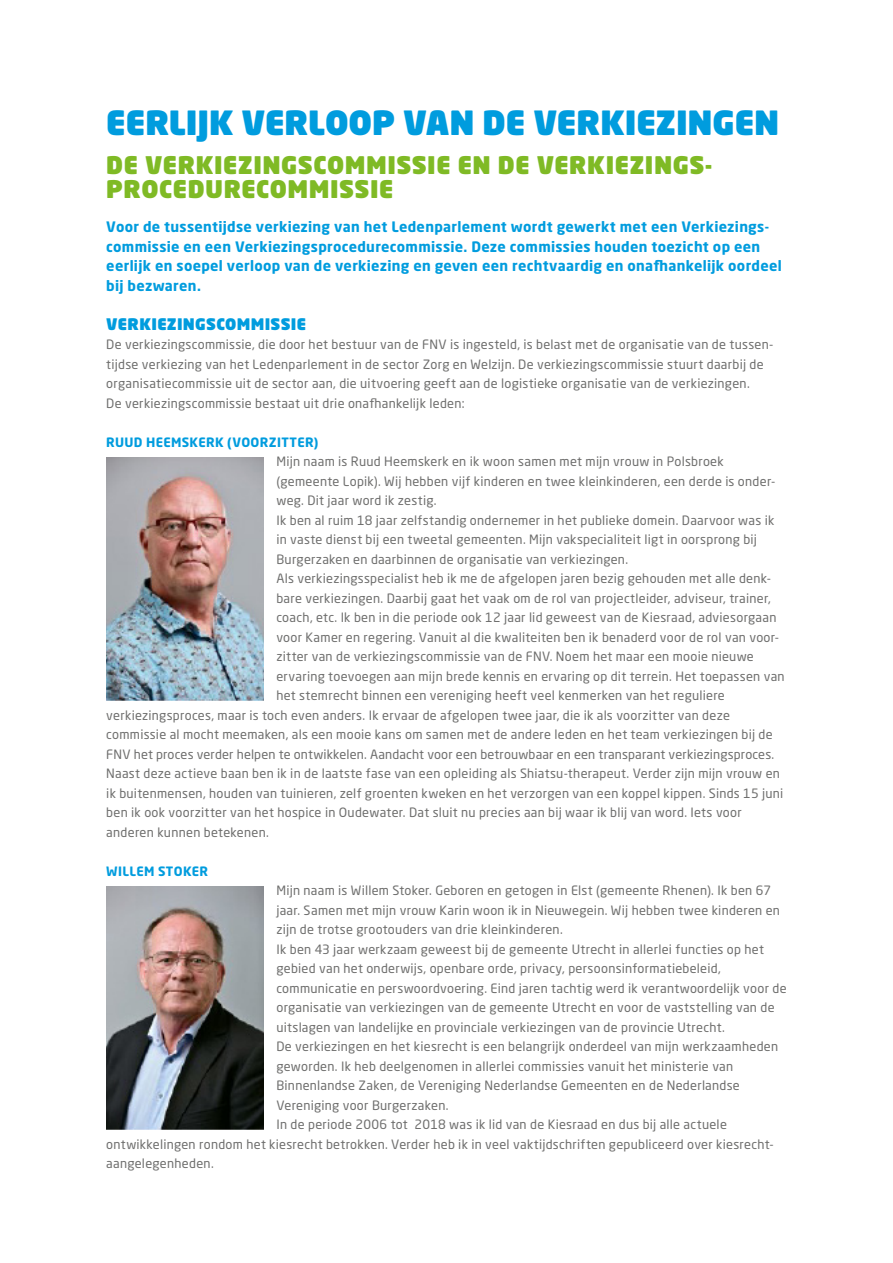
<style>
.page{position:relative;width:893px;height:1263px;background:#fff}
.page>*{position:absolute;margin:0;border:0;box-sizing:border-box;transform-origin:0 0}
.t1{font:900 33px "Neo Sans Pro";letter-spacing:-.005em;color:#009cde}
.t2{font:900 24px/24px "Neo Sans Pro";letter-spacing:.02em;color:#7fba25}
.t3{font:900 15.75px "Neo Sans Pro";letter-spacing:.02em;color:#009cde}
.t4{font:700 14.25px/19.5px "Neo Sans Pro";letter-spacing:.02em;color:#009cde}
.t5{font:12.75px/19.5px "Neo Sans Pro";letter-spacing:.02em;color:#6f6f6e}
.t6{font:700 12.75px "Neo Sans Pro";letter-spacing:.025em;color:#009cde}
</style>
<div class="page">
<img style="left:106px;top:458px;width:158px;height:242px">
<img style="left:106px;top:886px;width:158px;height:243px">
<h1 class="t1" style="left:106px;top:100px;width:675px">EERLIJK VERLOOP VAN DE VERKIEZINGEN</h1>
<h2 class="t2" style="left:106px;top:152px;width:606px">DE VERKIEZINGSCOMMISSIE EN DE VERKIEZINGS-<br>PROCEDURECOMMISSIE</h2>
<p class="t4" style="left:106px;top:217px;width:677px">Voor de tussentijdse verkiezing van het Ledenparlement wordt gewerkt met een Verkiezings&shy;commissie en een Verkiezingsprocedurecommissie. Deze commissies houden toezicht op een eerlijk en soepel verloop van de verkiezing en geven een rechtvaardig en onafhankelijk oordeel bij bezwaren.</p>
<p class="t3" style="left:106px;top:313px;width:201px">VERKIEZINGSCOMMISSIE</p>
<p class="t5" style="left:106px;top:335px;width:669px">De verkiezingscommissie, die door het bestuur van de FNV is ingesteld, is belast met de organisatie van de tussen&shy;tijdse verkiezing van het Ledenparlement in de sector Zorg en Welzijn. De verkiezingscommissie stuurt daarbij de organisatiecommissie uit de sector aan, die uitvoering geeft aan de logistieke organisatie van de verkiezingen.<br>De verkiezingscommissie bestaat uit drie onafhankelijk leden:</p>
<p class="t6" style="left:106px;top:434px;width:214px">RUUD HEEMSKERK (VOORZITTER)</p>
<p class="t5" style="left:276px;top:452px;width:449px">Mijn naam is Ruud Heemskerk en ik woon samen met mijn vrouw in Polsbroek</p>
<p class="t5" style="left:276px;top:471px;width:500px">(gemeente Lopik). Wij hebben vijf kinderen en twee kleinkinderen, een derde is onder-</p>
<p class="t5" style="left:276px;top:491px;width:162px">weg. Dit jaar word ik zestig.</p>
<p class="t5" style="left:276px;top:510px;width:499px">Ik ben al ruim 18 jaar zelfstandig ondernemer in het publieke domein. Daarvoor was ik</p>
<p class="t5" style="left:276px;top:530px;width:482px">in vaste dienst bij een tweetal gemeenten. Mijn vakspecialiteit ligt in oorsprong bij</p>
<p class="t5" style="left:276px;top:549px;width:353px">Burgerzaken en daarbinnen de organisatie van verkiezingen.</p>
<p class="t5" style="left:276px;top:568px;width:496px">Als verkiezingsspecialist heb ik me de afgelopen jaren bezig gehouden met alle denk-</p>
<p class="t5" style="left:276px;top:588px;width:496px">bare verkiezingen. Daarbij gaat het vaak om de rol van projectleider, adviseur, trainer,</p>
<p class="t5" style="left:276px;top:607px;width:502px">coach, etc. Ik ben in die periode ook 12 jaar lid geweest van de Kiesraad, adviesorgaan</p>
<p class="t5" style="left:276px;top:627px;width:504px">voor Kamer en regering. Vanuit al die kwaliteiten ben ik benaderd voor de rol van voor-</p>
<p class="t5" style="left:276px;top:646px;width:479px">zitter van de verkiezingscommissie van de FNV. Noem het maar een mooie nieuwe</p>
<p class="t5" style="left:276px;top:666px;width:510px">ervaring toevoegen aan mijn brede kennis en ervaring op dit terrein. Het toepassen van</p>
<p class="t5" style="left:276px;top:685px;width:450px">het stemrecht binnen een vereniging heeft veel kenmerken van het reguliere</p>
<p class="t5" style="left:106px;top:705px;width:625px">verkiezingsproces, maar is toch even anders. Ik ervaar de afgelopen twee jaar, die ik als voorzitter van deze</p>
<p class="t5" style="left:106px;top:724px;width:668px">commissie al mocht meemaken, als een mooie kans om samen met de andere leden en het team verkiezingen bij de</p>
<p class="t5" style="left:106px;top:744px;width:669px">FNV het proces verder helpen te ontwikkelen. Aandacht voor een betrouwbaar en een transparant verkiezingsproces.</p>
<p class="t5" style="left:106px;top:763px;width:675px">Naast deze actieve baan ben ik in de laatste fase van een opleiding als Shiatsu-therapeut. Verder zijn mijn vrouw en</p>
<p class="t5" style="left:106px;top:783px;width:679px">ik buitenmensen, houden van tuinieren, zelf groenten kweken en het verzorgen van een koppel kippen. Sinds 15 juni</p>
<p class="t5" style="left:106px;top:802px;width:637px">ben ik ook voorzitter van het hospice in Oudewater. Dat sluit nu precies aan bij waar ik blij van word. Iets voor</p>
<p class="t5" style="left:106px;top:822px;width:164px">anderen kunnen betekenen.</p>
<p class="t6" style="left:106px;top:863px;width:103px">WILLEM STOKER</p>
<p class="t5" style="left:276px;top:880px;width:496px">Mijn naam is Willem Stoker. Geboren en getogen in Elst (gemeente Rhenen). Ik ben 67</p>
<p class="t5" style="left:276px;top:900px;width:505px">jaar. Samen met mijn vrouw Karin woon ik in Nieuwegein. Wij hebben twee kinderen en</p>
<p class="t5" style="left:276px;top:919px;width:288px">zijn de trotse grootouders van drie kleinkinderen.</p>
<p class="t5" style="left:276px;top:939px;width:489px">Ik ben 43 jaar werkzaam geweest bij de gemeente Utrecht in allerlei functies op het</p>
<p class="t5" style="left:276px;top:958px;width:446px">gebied van het onderwijs, openbare orde, privacy, persoonsinformatiebeleid,</p>
<p class="t5" style="left:276px;top:978px;width:512px">communicatie en perswoordvoering. Eind jaren tachtig werd ik verantwoordelijk voor de</p>
<p class="t5" style="left:276px;top:997px;width:500px">organisatie van verkiezingen van de gemeente Utrecht en voor de vaststelling van de</p>
<p class="t5" style="left:276px;top:1017px;width:450px">uitslagen van landelijke en provinciale verkiezingen van de provincie Utrecht.</p>
<p class="t5" style="left:276px;top:1036px;width:503px">De verkiezingen en het kiesrecht is een belangrijk onderdeel van mijn werkzaamheden</p>
<p class="t5" style="left:276px;top:1056px;width:458px">geworden. Ik heb deelgenomen in allerlei commissies vanuit het ministerie van</p>
<p class="t5" style="left:276px;top:1075px;width:465px">Binnenlandse Zaken, de Vereniging Nederlandse Gemeenten en de Nederlandse</p>
<p class="t5" style="left:276px;top:1095px;width:174px">Vereniging voor Burgerzaken.</p>
<p class="t5" style="left:276px;top:1114px;width:452px">In de periode 2006 tot 2018 was ik lid van de Kiesraad en dus bij alle actuele</p>
<p class="t5" style="left:106px;top:1134px;width:669px">ontwikkelingen rondom het kiesrecht betrokken. Verder heb ik in veel vaktijdschriften gepubliceerd over kiesrecht-</p>
<p class="t5" style="left:106px;top:1153px;width:109px">aangelegenheden.</p>
</div>
